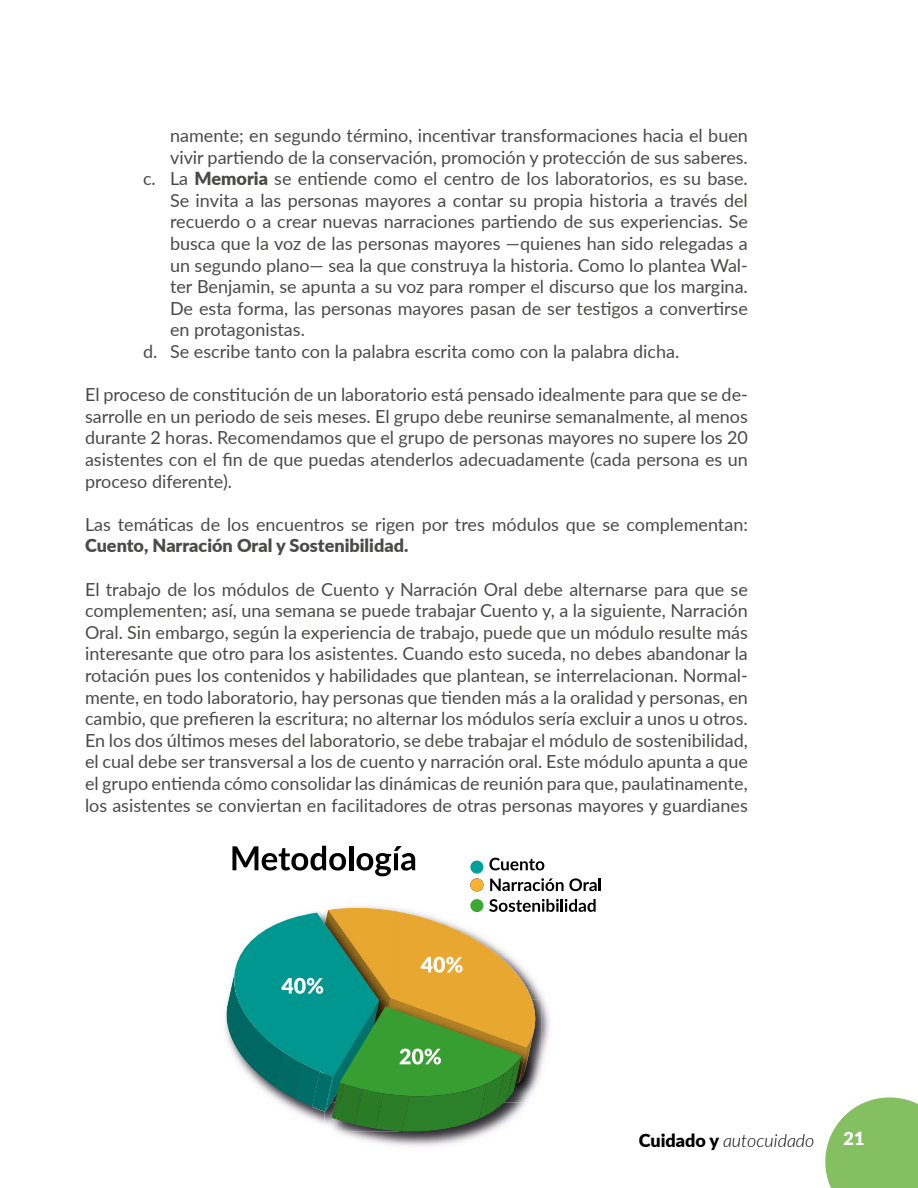
<style>
.page{position:relative;width:918px;height:1188px;background:#fff}
.page>*{position:absolute;margin:0;border:0;box-sizing:border-box;transform-origin:0 0}
.t1{font:18px/21.6px "Lato";color:#4a4a49;text-align:justify}
.t2{font:900 18px "Lato";color:#4a4a49}
.t3{font:italic 300 18px "Lato";color:#000}
.t4{font:900 18px "Lato";color:#fff}
.s1{font-weight:900}
.s2{font-weight:900;font-style:normal}
</style>
<div class="page">
<svg style="left:825px;top:1097px;width:93px;height:91px;background:#93c774"></svg>
<img style="left:338px;top:1132px;width:152px;height:15px">
<svg style="left:489px;top:858px;width:55px;height:12px"></svg>
<svg style="left:490px;top:878px;width:111px;height:13px"></svg>
<div style="left:470px;top:861px;width:13px;height:13px;background:#00a19a;border-radius:50%"></div>
<div style="left:470px;top:878px;width:13px;height:13px;background:#f9b234;border-radius:50%"></div>
<svg style="left:232px;top:846px;width:114px;height:25px"></svg>
<hr style="left:349px;top:846px;width:4px;height:24px;background:#000">
<svg style="left:356px;top:846px;width:59px;height:30px"></svg>
<svg style="left:225px;top:899px;width:371px;height:233px"></svg>
<p class="t1" style="left:170px;top:124px;width:579px">namente; en segundo término, incentivar transformaciones hacia el buen</p>
<p class="t1" style="left:170px;top:146px;width:579px">vivir partiendo de la conservación, promoción y protección de sus saberes.</p>
<p class="t1" style="left:143px;top:167px;width:606px">c. La <span class="s1">Memoria</span> se entiende como el centro de los laboratorios, es su base.</p>
<p class="t1" style="left:170px;top:189px;width:579px">Se invita a las personas mayores a contar su propia historia a través del</p>
<p class="t1" style="left:170px;top:210px;width:579px">recuerdo o a crear nuevas narraciones partiendo de sus experiencias. Se</p>
<p class="t1" style="left:170px;top:232px;width:579px">busca que la voz de las personas mayores —quienes han sido relegadas a</p>
<p class="t1" style="left:170px;top:254px;width:579px">un segundo plano— sea la que construya la historia. Como lo plantea Wal-</p>
<p class="t1" style="left:170px;top:275px;width:579px">ter Benjamin, se apunta a su voz para romper el discurso que los margina.</p>
<p class="t1" style="left:170px;top:297px;width:579px">De esta forma, las personas mayores pasan de ser testigos a convertirse</p>
<p class="t1" style="left:170px;top:318px;width:136px">en protagonistas.</p>
<p class="t1" style="left:143px;top:340px;width:538px">d. Se escribe tanto con la palabra escrita como con la palabra dicha.</p>
<p class="t1" style="left:85px;top:383px;width:664px">El proceso de constitución de un laboratorio está pensado idealmente para que se de&shy;sarrolle en un periodo de seis meses. El grupo debe reunirse semanalmente, al menos durante 2 horas. Recomendamos que el grupo de personas mayores no supere los 20 asistentes con el fin de que puedas atenderlos adecuadamente (cada persona es un proceso diferente).</p>
<p class="t1" style="left:85px;top:513px;width:664px">Las temáticas de los encuentros se rigen por tres módulos que se complementan:</p>
<p class="t2" style="left:85px;top:532px;width:325px">Cuento, Narración Oral y Sostenibilidad.</p>
<p class="t1" style="left:85px;top:578px;width:664px">El trabajo de los módulos de Cuento y Narración Oral debe alternarse para que se complementen; así, una semana se puede trabajar Cuento y, a la siguiente, Narración Oral. Sin embargo, según la experiencia de trabajo, puede que un módulo resulte más interesante que otro para los asistentes. Cuando esto suceda, no debes abandonar la rotación pues los contenidos y habilidades que plantean, se interrelacionan. Normal&shy;mente, en todo laboratorio, hay personas que tienden más a la oralidad y personas, en cambio, que prefieren la escritura; no alternar los módulos sería excluir a unos u otros.<br>En los dos últimos meses del laboratorio, se debe trabajar el módulo de sostenibilidad, el cual debe ser transversal a los de cuento y narración oral. Este módulo apunta a que el grupo entienda cómo consolidar las dinámicas de reunión para que, paulatinamente, los asistentes se conviertan en facilitadores de otras personas mayores y guardianes</p>
<p class="t3" style="left:639px;top:1128px;width:177px"><span class="s2">Cuidado y</span> autocuidado</p>
<p class="t4" style="left:844px;top:1125px;width:22px">21</p>
</div>
